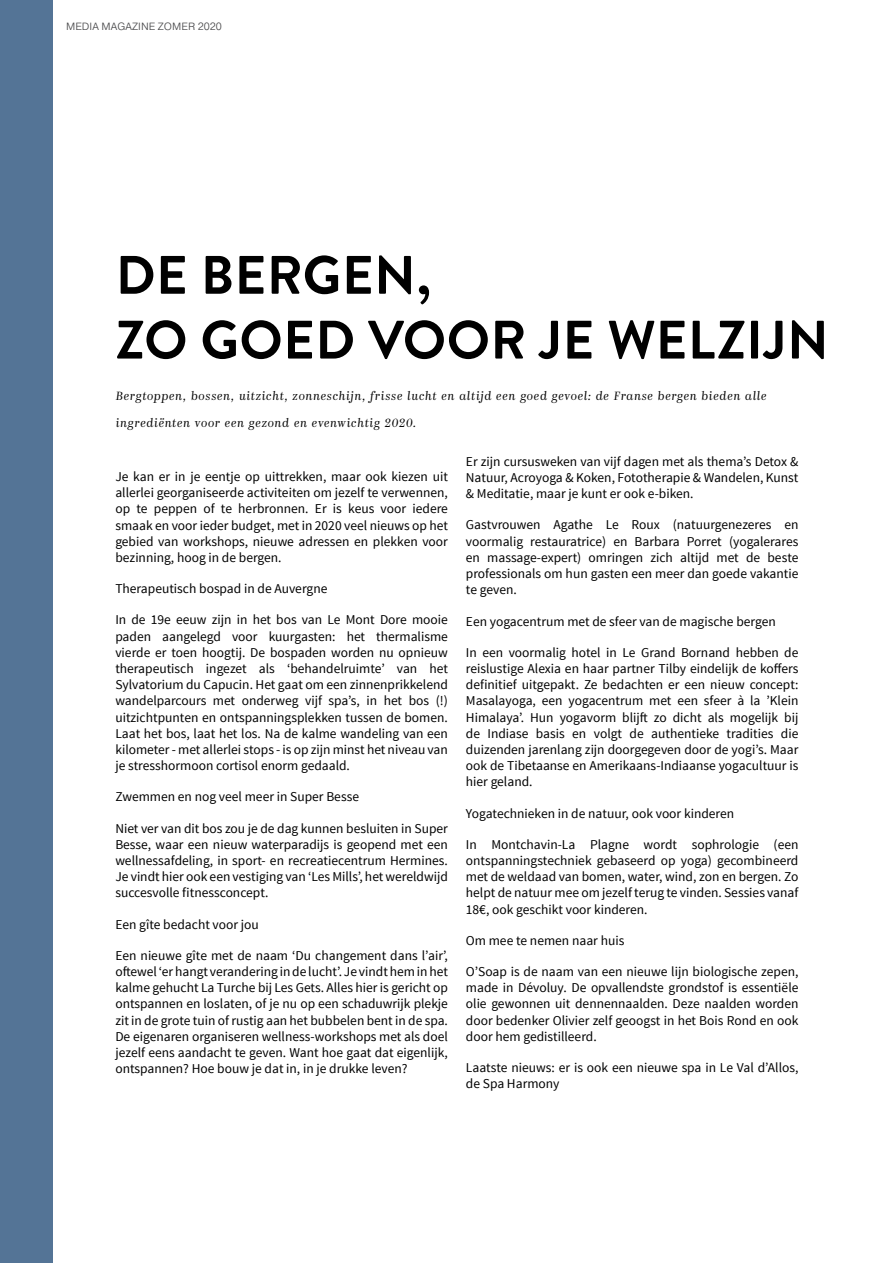
<style>
.page{position:relative;width:893px;height:1263px;background:#fff}
.page>*{position:absolute;margin:0;border:0;box-sizing:border-box;transform-origin:0 0}
.t1{font:700 54px/64.8px "Brandon Grotesque";letter-spacing:.01em;color:#000}
.t2{font:13.5px/16.2px "Source Sans Pro";color:#000;text-align:justify}
.t3{font:italic 300 12px "Kazimir";letter-spacing:.055em;color:#000}
.t4{font:300 10.5px "Pragmatica";letter-spacing:.01em;color:#48484a}
</style>
<div class="page">
<div style="left:0;top:0;width:53px;height:1263px;background:#547496"></div>
<p class="t4" style="left:66px;top:19px;width:157px">MEDIA MAGAZINE ZOMER 2020</p>
<h1 class="t1" style="left:116px;top:244px;width:714px">DE BERGEN,<br>ZO GOED VOOR JE WELZIJN</h1>
<p class="t3" style="left:116px;top:388px;width:652px">Bergtoppen, bossen, uitzicht, zonneschijn, frisse lucht en altijd een goed gevoel: de Franse bergen bieden alle</p>
<p class="t3" style="left:116px;top:415px;width:302px">ingrediënten voor een gezond en evenwichtig 2020.</p>
<p class="t2" style="left:115px;top:468px;width:334px">Je kan er in je eentje op uittrekken, maar ook kiezen uit allerlei georganiseerde activiteiten om jezelf te verwennen, op te peppen of te herbronnen. Er is keus voor iedere smaak en voor ieder budget, met in 2020 veel nieuws op het gebied van workshops, nieuwe adressen en plekken voor bezinning, hoog in de bergen.</p>
<p class="t2" style="left:115px;top:581px;width:214px">Therapeutisch bospad in de Auvergne</p>
<p class="t2" style="left:115px;top:612px;width:334px">In de 19e eeuw zijn in het bos van Le Mont Dore mooie paden aangelegd voor kuurgasten: het thermalisme vierde er toen hoogtij. De bospaden worden nu opnieuw therapeutisch ingezet als ‘behandelruimte’ van het Sylvatorium du Capucin. Het gaat om een zinnenprikkelend wandelparcours met onderweg vijf spa’s, in het bos (!) uitzichtpunten en ontspanningsplekken tussen de bomen.<br>Laat het bos, laat het los. Na de kalme wandeling van een kilometer - met allerlei stops - is op zijn minst het niveau van je stresshormoon cortisol enorm gedaald.</p>
<p class="t2" style="left:115px;top:789px;width:245px">Zwemmen en nog veel meer in Super Besse</p>
<p class="t2" style="left:115px;top:820px;width:334px">Niet ver van dit bos zou je de dag kunnen besluiten in Super Besse, waar een nieuw waterparadijs is geopend met een wellnessafdeling, in sport- en recreatiecentrum Hermines.<br>Je vindt hier ook een vestiging van ‘Les Mills’, het wereldwijd succesvolle fitnessconcept.</p>
<p class="t2" style="left:115px;top:916px;width:145px">Een gîte bedacht voor jou</p>
<p class="t2" style="left:115px;top:947px;width:334px">Een nieuwe gîte met de naam ‘Du changement dans l’air’, oftewel ‘er hangt verandering in de lucht’. Je vindt hem in het kalme gehucht La Turche bij Les Gets. Alles hier is gericht op ontspannen en loslaten, of je nu op een schaduwrijk plekje zit in de grote tuin of rustig aan het bubbelen bent in de spa.<br>De eigenaren organiseren wellness-workshops met als doel jezelf eens aandacht te geven. Want hoe gaat dat eigenlijk, ontspannen? Hoe bouw je dat in, in je drukke leven?</p>
<p class="t2" style="left:466px;top:453px;width:334px">Er zijn cursusweken van vijf dagen met als thema’s Detox &amp; Natuur, Acroyoga &amp; Koken, Fototherapie &amp; Wandelen, Kunst &amp; Meditatie, maar je kunt er ook e-biken.</p>
<p class="t2" style="left:466px;top:517px;width:334px">Gastvrouwen Agathe Le Roux (natuurgenezeres en voormalig restauratrice) en Barbara Porret (yogalerares en massage-expert) omringen zich altijd met de beste professionals om hun gasten een meer dan goede vakantie te geven.</p>
<p class="t2" style="left:466px;top:613px;width:311px">Een yogacentrum met de sfeer van de magische bergen</p>
<p class="t2" style="left:466px;top:644px;width:334px">In een voormalig hotel in Le Grand Bornand hebben de reislustige Alexia en haar partner Tilby eindelijk de koffers definitief uitgepakt. Ze bedachten er een nieuw concept:<br>Masalayoga, een yogacentrum met een sfeer à la ’Klein Himalaya’. Hun yogavorm blijft zo dicht als mogelijk bij de Indiase basis en volgt de authentieke tradities die duizenden jarenlang zijn doorgegeven door de yogi’s. Maar ook de Tibetaanse en Amerikaans-Indiaanse yogacultuur is hier geland.</p>
<p class="t2" style="left:466px;top:805px;width:270px">Yogatechnieken in de natuur, ook voor kinderen</p>
<p class="t2" style="left:466px;top:836px;width:334px">In Montchavin-La Plagne wordt sophrologie (een ontspanningstechniek gebaseerd op yoga) gecombineerd met de weldaad van bomen, water, wind, zon en bergen. Zo helpt de natuur mee om jezelf terug te vinden. Sessies vanaf 18€, ook geschikt voor kinderen.</p>
<p class="t2" style="left:466px;top:932px;width:160px">Om mee te nemen naar huis</p>
<p class="t2" style="left:466px;top:963px;width:334px">O’Soap is de naam van een nieuwe lijn biologische zepen, made in Dévoluy. De opvallendste grondstof is essentiële olie gewonnen uit dennennaalden. Deze naalden worden door bedenker Olivier zelf geoogst in het Bois Rond en ook door hem gedistilleerd.</p>
<p class="t2" style="left:466px;top:1059px;width:334px">Laatste nieuws: er is ook een nieuwe spa in Le Val d’Allos, de Spa Harmony</p>
</div>
